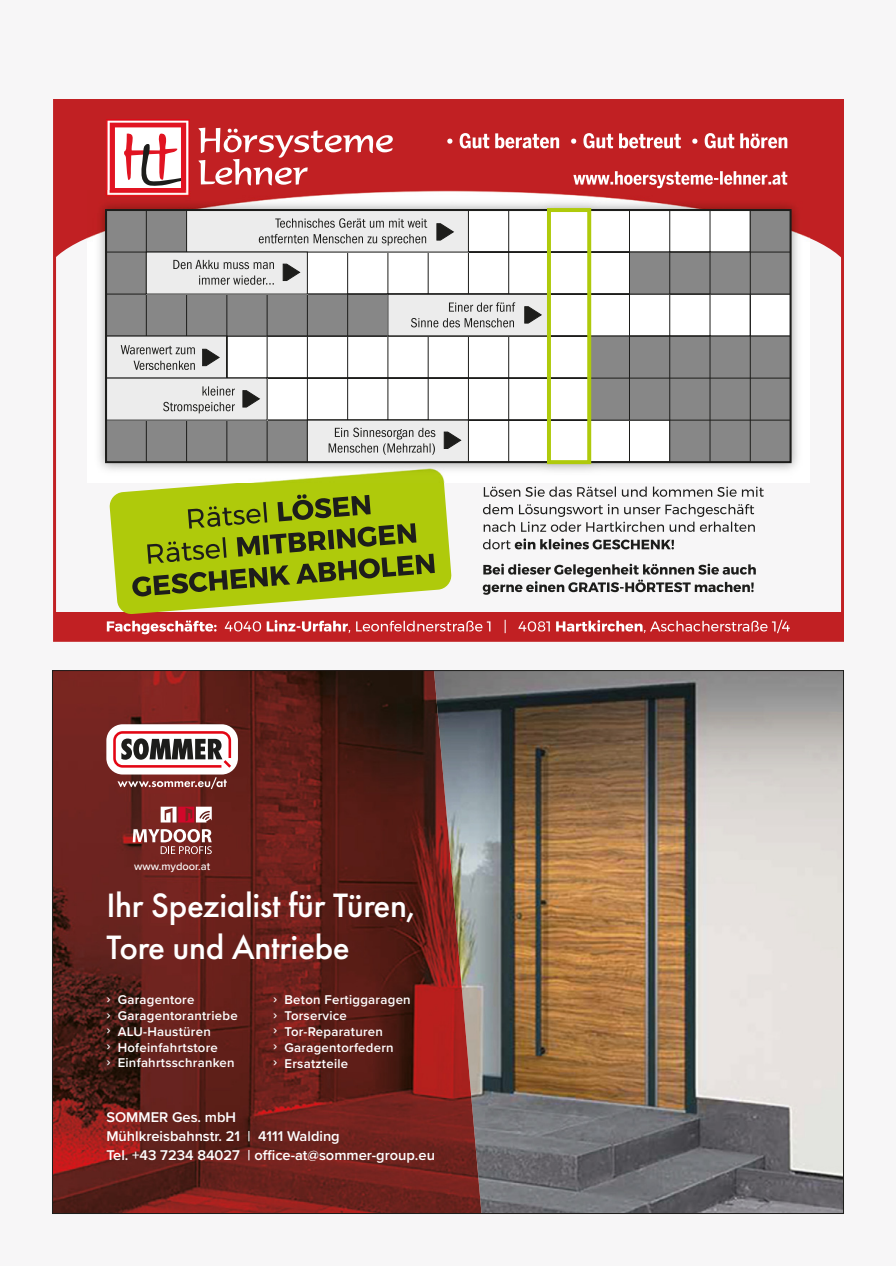
<style>
.page{position:relative;width:896px;height:1266px;background:#fff}
.page>*{position:absolute;margin:0;border:0;box-sizing:border-box;transform-origin:0 0}
.t1{font:500 35.1px/42.2px "Futura PT";letter-spacing:-.01em;color:#fff}
.t2{font:600 14.55px/19px "Proxima Nova";color:#fff}
.t3{font:600 13.2px/15.8px "Proxima Nova";letter-spacing:.02em;color:#fff}
.t4{font:500 11.1px "Proxima Nova";color:#fff}
</style>
<div class="page">
<div style="left:0;top:0;width:895px;height:1265px;background:#f7f6f7"></div>
<img style="left:481px;top:672px;width:360px;height:539px">
<img style="left:54px;top:672px;width:427px;height:539px">
<div style="left:106px;top:724px;width:132px;height:50px;background:#fff;border-radius:16px"></div>
<svg style="left:117px;top:777px;width:110px;height:12px"></svg>
<svg style="left:113px;top:731px;width:118px;height:36px"></svg>
<svg style="left:133px;top:829px;width:79px;height:25px"></svg>
<svg style="left:161px;top:806px;width:51px;height:16px"></svg>
<svg style="left:53px;top:99px;width:790px;height:542px"></svg>
<div style="left:547px;top:208px;width:44px;height:256px;border:4px solid #afca0b"></div>
<p class="t4" style="left:134px;top:859px;width:77px">www.mydoor.at</p>
<h1 class="t1" style="left:106px;top:883px;width:310px">Ihr Spezialist für Türen,<br>Tore und Antriebe</h1>
<p class="t3" style="left:106px;top:993px;width:133px">› Garagentore<br>› Garagentorantriebe › ALU-Haustüren<br>› Hofeinfahrtstore<br>› Einfahrtsschranken</p>
<p class="t3" style="left:273px;top:993px;width:139px">› Beton Fertiggaragen › Torservice<br>› Tor-Reparaturen<br>› Garagentorfedern<br>› Ersatzteile</p>
<p class="t2" style="left:106px;top:1108px;width:330px">SOMMER Ges. mbH<br>Mühlkreisbahnstr. 21 | 4111 Walding<br>Tel. +43 7234 84027 | office-at@sommer-group.eu</p>
</div>
